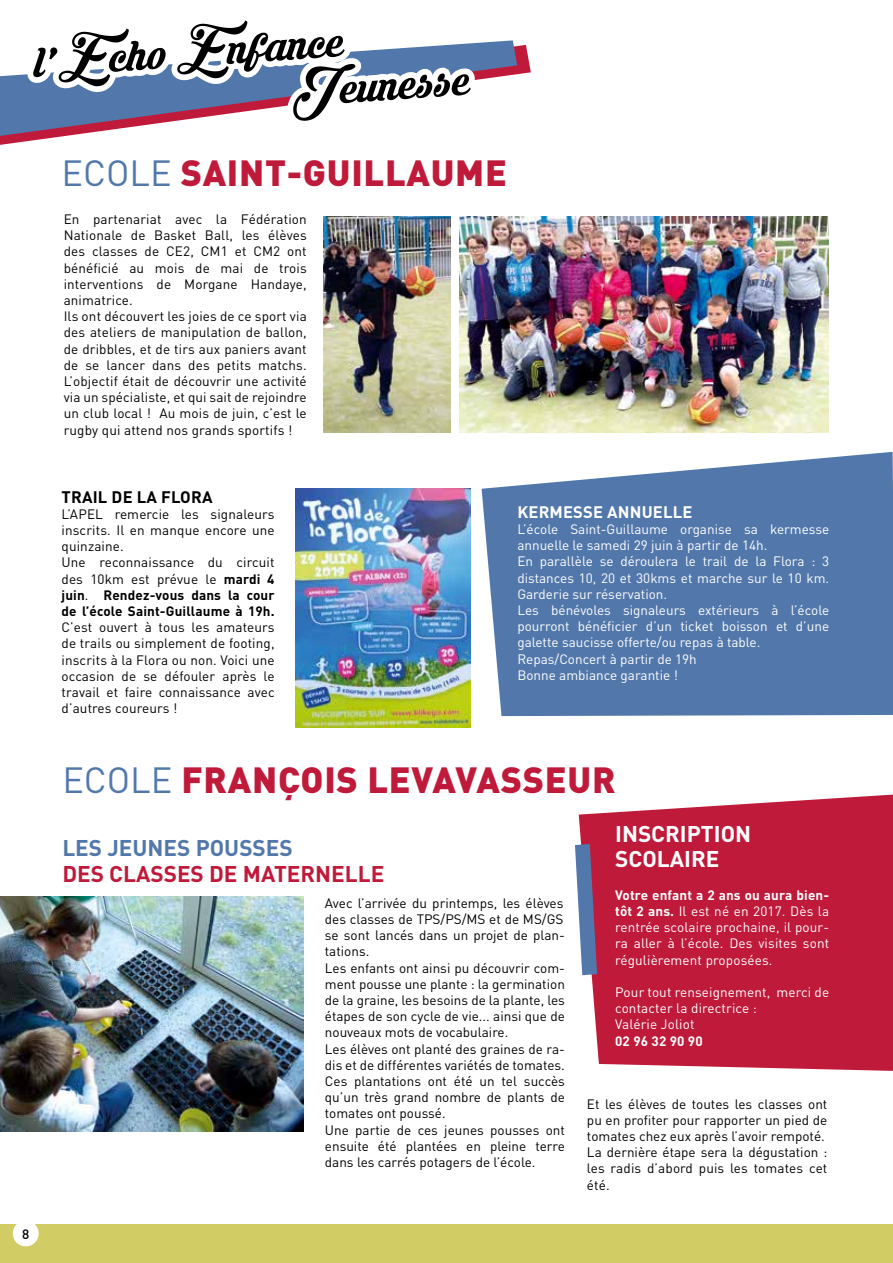
<style>
.page{position:relative;width:893px;height:1263px;background:#fff}
.page>*{position:absolute;margin:0;border:0;box-sizing:border-box;transform-origin:0 0}
.t1{font:52.5px/47.2px "Krinkes Decor PERSONALUSE";color:#000}
.t2{font:900 36px "DIN";letter-spacing:.02em;color:#c01a3b}
.t3{font:700 22.5px "DIN";color:#c01a3b}
.t4{font:700 22.5px/25.5px "DIN";color:#fff}
.t5{font:700 22.5px "DIN";color:#5278ab}
.t6{font:700 16.5px "DIN";letter-spacing:.01em;color:#fff}
.t7{font:700 16.5px "DIN";letter-spacing:.01em;color:#000}
.t8{font:13.5px/16.2px "DIN";color:#000}
.t9{font:13.5px/16.2px "DIN";color:#fff}
.t10{font:700 13.5px "DIN";letter-spacing:.01em;color:#fff}
.t11{font:500 13.5px "DIN";color:#000}
.s1{font-weight:400;color:#5278ab}
.s2{font-weight:700}
</style>
<div class="page">
<svg style="left:482px;top:452px;width:411px;height:264px;background:#6284b2"></svg>
<img style="left:460px;top:216px;width:369px;height:216px">
<img style="left:324px;top:216px;width:127px;height:216px">
<img style="left:296px;top:489px;width:174px;height:239px">
<svg style="left:579px;top:794px;width:314px;height:277px;background:#c42a48"></svg>
<svg style="left:575px;top:844px;width:22px;height:131px;background:#807ea6"></svg>
<svg style="left:0;top:45px;width:531px;height:100px"></svg>
<svg style="left:0;top:40px;width:517px;height:96px"></svg>
<svg style="left:19px;top:40px;width:465px;height:105px"></svg>
<img style="left:0;top:896px;width:303px;height:235px">
<div style="left:0;top:1225px;width:893px;height:38px;background:#d1cc63"></div>
<div style="left:14px;top:1221px;width:24px;height:24px;background:#fff;border-radius:50%"></div>
<div style="left:13px;top:1220px;width:26px;height:26px;border:2px solid #fff;border-radius:50%"></div>
<h1 class="t1" style="left:287px;top:18px;width:179px;text-indent:-256px;rotate:-4deg">l’Echo Enfance<br>Jeunesse</h1>
<h2 class="t2" style="left:62px;top:149px;width:447px"><span class="s1">ECOLE</span> SAINT-GUILLAUME</h2>
<p class="t8" style="left:64px;top:211px;width:245px">En partenariat avec la Fédération Nationale de Basket Ball, les élèves des classes de CE2, CM1 et CM2 ont bénéficié au mois de mai de trois interventions de Morgane Handaye, animatrice.<br>Ils ont découvert les joies de ce sport via des ateliers de manipulation de ballon, de dribbles, et de tirs aux paniers avant de se lancer dans des petits matchs.<br>L’objectif était de découvrir une activité via un spécialiste, et qui sait de rejoindre un club local ! Au mois de juin, c’est le rugby qui attend nos grands sportifs !</p>
<p class="t7" style="left:62px;top:486px;width:152px">TRAIL DE LA FLORA</p>
<p class="t8" style="left:62px;top:505px;width:215px">L’APEL remercie les signaleurs inscrits. Il en manque encore une quinzaine.<br>Une reconnaissance du circuit des 10km est prévue le <span class="s2">mardi 4 juin</span>. <span class="s2">Rendez-vous dans la cour de l’école Saint-Guillaume à 19h.</span></p>
<p class="t8" style="left:62px;top:619px;width:215px;text-align:justify">C’est ouvert à tous les amateurs de trails ou simplement de footing, inscrits à la Flora ou non. Voici une occasion de se défouler après le travail et faire connaissance avec d’autres coureurs !</p>
<p class="t6" style="left:517px;top:501px;width:176px">KERMESSE ANNUELLE</p>
<p class="t9" style="left:517px;top:521px;width:313px">L’école Saint-Guillaume organise sa kermesse annuelle le samedi 29 juin à partir de 14h.<br>En parallèle se déroulera le trail de la Flora : 3 distances 10, 20 et 30kms et marche sur le 10 km.<br>Garderie sur réservation.<br>Les bénévoles signaleurs extérieurs à l’école pourront bénéficier d’un ticket boisson et d’une galette saucisse offerte/ou repas à table.<br>Repas/Concert à partir de 19h<br>Bonne ambiance garantie !</p>
<h2 class="t2" style="left:62px;top:756px;width:555px"><span class="s1">ECOLE</span> FRANÇOIS LEVAVASSEUR</h2>
<p class="t11" style="left:22px;top:1226px;width:9px">8</p>
<h3 class="t5" style="left:62px;top:833px;width:232px">LES JEUNES POUSSES</h3>
<h3 class="t3" style="left:62px;top:859px;width:323px">DES CLASSES DE MATERNELLE</h3>
<p class="t8" style="left:325px;top:894px;width:242px">Avec l’arrivée du printemps, les élèves des classes de TPS/PS/MS et de MS/GS se sont lancés dans un projet de plan&shy;tations.<br>Les enfants ont ainsi pu découvrir com&shy;ment pousse une plante : la germination de la graine, les besoins de la plante, les étapes de son cycle de vie... ainsi que de nouveaux mots de vocabulaire.<br>Les élèves ont planté des graines de ra&shy;dis et de différentes variétés de tomates.<br>Ces plantations ont été un tel succès qu’un très grand nombre de plants de tomates ont poussé.<br>Une partie de ces jeunes pousses ont ensuite été plantées en pleine terre dans les carrés potagers de l’école.</p>
<h3 class="t4" style="left:615px;top:820px;width:138px">INSCRIPTION<br>SCOLAIRE</h3>
<p class="t9" style="left:615px;top:886px;width:216px;text-align:justify"><span class="s2">Votre enfant a 2 ans ou aura bien&shy;tôt 2 ans.</span> Il est né en 2017. Dès la rentrée scolaire prochaine, il pour&shy;ra aller à l’école. Des visites sont régulièrement proposées.</p>
<p class="t9" style="left:615px;top:984px;width:216px">Pour tout renseignement, merci de contacter la directrice :<br>Valérie Joliot</p>
<p class="t10" style="left:615px;top:1032px;width:89px">02 96 32 90 90</p>
<p class="t8" style="left:587px;top:1095px;width:242px">Et les élèves de toutes les classes ont pu en profiter pour rapporter un pied de tomates chez eux après l’avoir rempoté.<br>La dernière étape sera la dégustation : les radis d’abord puis les tomates cet été.</p>
</div>
